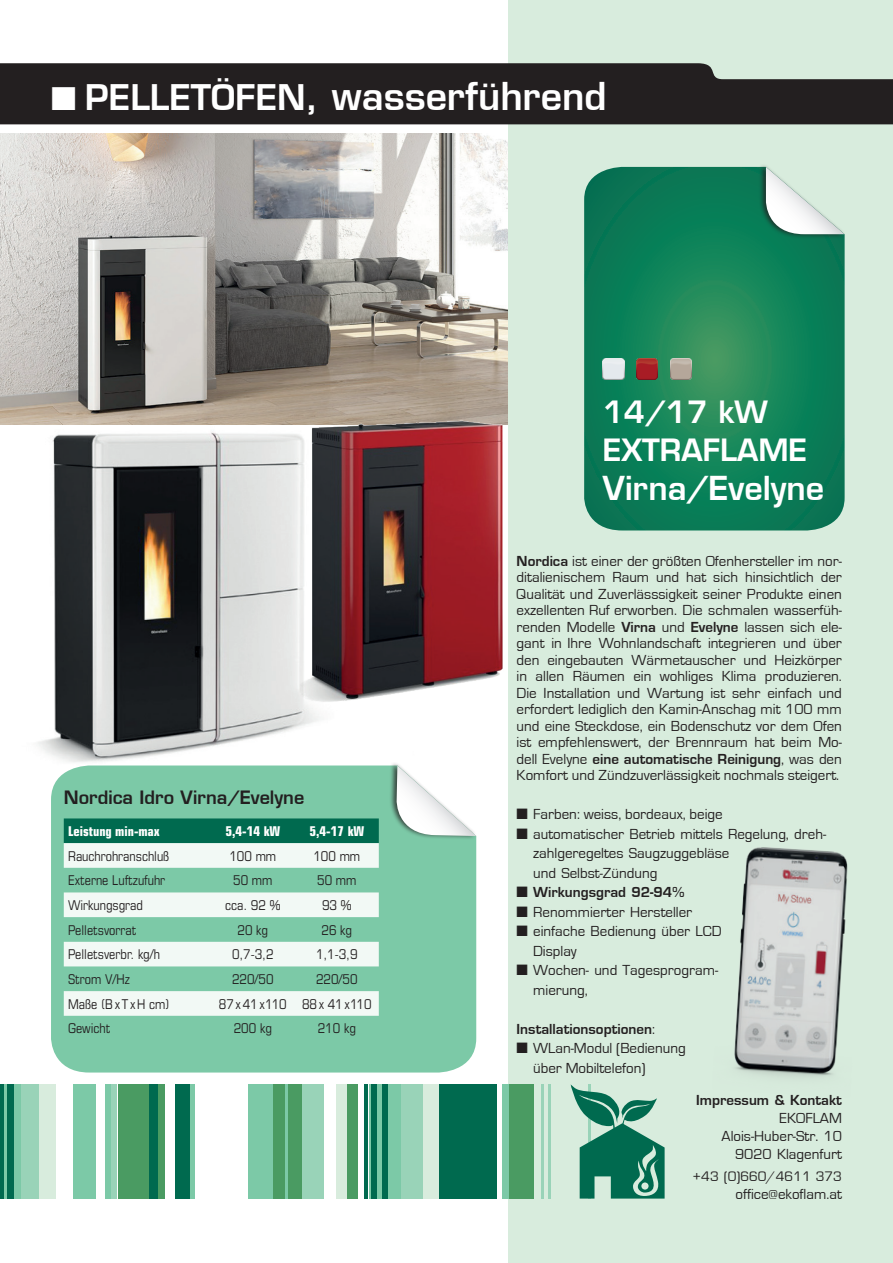
<style>
.page{position:relative;width:893px;height:1263px;background:#fff}
.page>*{position:absolute;margin:0;border:0;box-sizing:border-box;transform-origin:0 0}
.t1{font:600 37.5px "Eurostile";color:#fff}
.t2{font:600 32.25px "Eurostile";color:#fff}
.t3{font:600 30px/38.7px "Eurostile";color:#fff}
.t4{font:600 18px "Eurostile";color:#231f20}
.t5{font:15px/16.5px "Eurostile";color:#231f20}
.t6{font:700 15px "Eurostile";color:#231f20}
.t7{font:14.25px "Eurostile";color:#231f20}
.t8{font:condensed 13.5px "Eurostile LT Std";color:#231f20}
.t9{font:700 condensed 13.5px "Eurostile LT Std";color:#fff}
.s1{font-size:34.5px}
.s2{font-weight:700}
.s3{font-weight:400}
</style>
<div class="page">
<div style="left:508px;top:0;width:385px;height:1263px;background:#d8ecdd"></div>
<svg style="left:584px;top:167px;width:261px;height:363px;background:#138259"></svg>
<div style="left:758px;top:163px;width:88px;height:76px;background:#231f20;opacity:.75"></div>
<svg style="left:766px;top:167px;width:79px;height:67px"></svg>
<div style="left:0;top:63px;width:893px;height:61px;background:#231f20"></div>
<img style="left:603px;top:358px;width:21px;height:22px">
<img style="left:637px;top:358px;width:21px;height:22px">
<img style="left:671px;top:358px;width:21px;height:22px">
<div style="left:369px;top:1084px;width:33px;height:115px;background:#7cc9a7"></div>
<div style="left:503px;top:1084px;width:6px;height:115px;background:#7cc9a7"></div>
<div style="left:248px;top:1084px;width:61px;height:115px;background:#7cc9a7"></div>
<div style="left:0;top:1084px;width:39px;height:115px;background:#99d3b8"></div>
<div style="left:302px;top:1084px;width:21px;height:115px;background:#99d3b8"></div>
<div style="left:402px;top:1084px;width:21px;height:115px;background:#99d3b8"></div>
<hr style="left:541px;top:1084px;width:3px;height:115px;background:#99d3b8">
<hr style="left:587px;top:1084px;width:3px;height:115px;background:#99d3b8">
<hr style="left:548px;top:1084px;width:3px;height:115px;background:#99d3b8">
<div style="left:111px;top:1084px;width:6px;height:115px;background:#99d3b8"></div>
<div style="left:118px;top:1084px;width:47px;height:115px;background:#4a9b62"></div>
<div style="left:273px;top:1084px;width:11px;height:115px;background:#4a9b62"></div>
<div style="left:347px;top:1084px;width:11px;height:115px;background:#4a9b62"></div>
<div style="left:509px;top:1084px;width:24px;height:115px;background:#4a9b62"></div>
<div style="left:289px;top:1084px;width:13px;height:115px;background:#4a9b62"></div>
<div style="left:39px;top:1084px;width:16px;height:115px;background:#d8ecdd"></div>
<div style="left:336px;top:1084px;width:11px;height:115px;background:#d8ecdd"></div>
<div style="left:423px;top:1084px;width:17px;height:115px;background:#d8ecdd"></div>
<div style="left:0;top:1084px;width:21px;height:115px;background:linear-gradient(to bottom,#7cc9a7,#7cc9a7)"></div>
<div style="left:73px;top:1084px;width:23px;height:115px;background:#7cc9a7"></div>
<div style="left:105px;top:1084px;width:6px;height:115px;background:#7cc9a7"></div>
<div style="left:189px;top:1084px;width:6px;height:115px;background:#7cc9a7"></div>
<hr style="left:0;top:1084px;width:3px;height:115px;background:#006a4f">
<div style="left:7px;top:1084px;width:6px;height:115px;background:#006a4f"></div>
<hr style="left:365px;top:1084px;width:3px;height:115px;background:#006a4f">
<div style="left:371px;top:1084px;width:6px;height:115px;background:#006a4f"></div>
<div style="left:382px;top:1084px;width:6px;height:115px;background:#006a4f"></div>
<div style="left:440px;top:1084px;width:57px;height:115px;background:#006a4f"></div>
<div style="left:150px;top:1084px;width:8px;height:115px;background:#006a4f"></div>
<div style="left:175px;top:1084px;width:14px;height:115px;background:#006a4f"></div>
<svg style="left:571px;top:1084px;width:94px;height:114px"></svg>
<img style="left:0;top:133px;width:508px;height:272px">
<img style="left:415px;top:405px;width:93px;height:285px">
<img style="left:0;top:356px;width:415px;height:406px">
<img style="left:734px;top:847px;width:114px;height:231px">
<div style="left:51px;top:765px;width:425px;height:307px;background:#7cc9a7"></div>
<div style="left:64px;top:818px;width:315px;height:25px;background:#006a4f"></div>
<svg style="left:64px;top:843px;width:315px;height:173px;fill:#f2f9f5"></svg>
<div style="left:389px;top:762px;width:88px;height:78px;background:#231f20;opacity:.75"></div>
<svg style="left:396px;top:765px;width:80px;height:71px"></svg>
<h1 class="t1" style="left:51px;top:72px;width:557px">■ <span class="s1">PELLETÖFEN</span>, wasserführend</h1>
<p class="t4" style="left:64px;top:786px;width:242px">Nordica Idro Virna/Evelyne</p>
<p class="t9" style="left:68px;top:823px;width:93px">Leistung min-max</p>
<p class="t9" style="left:225px;top:823px;width:56px">5,4-14 kW</p>
<p class="t9" style="left:309px;top:823px;width:56px">5,4-17 kW</p>
<p class="t8" style="left:68px;top:848px;width:103px">Rauchrohranschluß</p>
<p class="t8" style="left:229px;top:848px;width:48px">100 mm</p>
<p class="t8" style="left:313px;top:848px;width:48px">100 mm</p>
<p class="t8" style="left:68px;top:872px;width:99px">Externe Luftzufuhr</p>
<p class="t8" style="left:233px;top:872px;width:41px">50 mm</p>
<p class="t8" style="left:317px;top:872px;width:41px">50 mm</p>
<p class="t8" style="left:68px;top:897px;width:76px">Wirkungsgrad</p>
<p class="t8" style="left:225px;top:897px;width:57px">cca. 92 %</p>
<p class="t8" style="left:322px;top:897px;width:31px">93 %</p>
<p class="t8" style="left:68px;top:922px;width:70px">Pelletsvorrat</p>
<p class="t8" style="left:238px;top:922px;width:32px">20 kg</p>
<p class="t8" style="left:322px;top:922px;width:32px">26 kg</p>
<p class="t8" style="left:68px;top:946px;width:94px">Pelletsverbr. kg/h</p>
<p class="t8" style="left:232px;top:946px;width:43px">0,7-3,2</p>
<p class="t8" style="left:316px;top:946px;width:43px">1,1-3,9</p>
<p class="t8" style="left:68px;top:971px;width:63px">Strom V/Hz</p>
<p class="t8" style="left:232px;top:971px;width:43px">220/50</p>
<p class="t8" style="left:316px;top:971px;width:43px">220/50</p>
<p class="t8" style="left:68px;top:996px;width:103px">Maße (Bx T xH cm)</p>
<p class="t8" style="left:219px;top:996px;width:154px">87x41x110 88x 41x110</p>
<p class="t8" style="left:68px;top:1020px;width:44px">Gewicht</p>
<p class="t8" style="left:234px;top:1020px;width:40px">200 kg</p>
<p class="t8" style="left:318px;top:1020px;width:40px">210 kg</p>
<h3 class="t3" style="left:603px;top:392px;width:206px">14/17 kW<br>EXTRAFLAME</h3>
<h2 class="t2" style="left:603px;top:468px;width:223px">Virna/Evelyne</h2>
<p class="t5" style="left:517px;top:553px;width:327px;text-align:justify"><span class="s2">Nordica</span> ist einer der größten Ofenhersteller im nor&shy;ditalienischem Raum und hat sich hinsichtlich der Qualität und Zuverlässsigkeit seiner Produkte einen exzellenten Ruf erworben. Die schmalen wasserfüh&shy;renden Modelle <span class="s2">Virna</span> und <span class="s2">Evelyne</span> lassen sich ele&shy;gant in Ihre Wohnlandschaft integrieren und über den eingebauten Wärmetauscher und Heizkörper in allen Räumen ein wohliges Klima produzieren.<br>Die Installation und Wartung ist sehr einfach und erfordert lediglich den Kamin-Anschag mit 100 mm und eine Steckdose, ein Bodenschutz vor dem Ofen ist empfehlenswert, der Brennraum hat beim Mo&shy;dell Evelyne <span class="s2">eine automatische Reinigung</span>, was den Komfort und Zündzuverlässigkeit nochmals steigert.</p>
<p class="t5" style="left:517px;top:806px;width:208px">■ Farben: weiss, bordeaux, beige</p>
<p class="t5" style="left:533px;top:824px;width:295px;line-height:19.5px;text-indent:-16px">■ automatischer Betrieb mittels Regelung, dreh&shy;zahlgeregeltes Saugzuggebläse<br>und Selbst-Zündung</p>
<p class="t6" style="left:517px;top:884px;width:169px">■ Wirkungsgrad 92-94%</p>
<p class="t5" style="left:517px;top:904px;width:177px">■ Renommierter Hersteller</p>
<p class="t5" style="left:533px;top:922px;width:190px;line-height:19.5px;text-indent:-16px">■ einfache Bedienung über LCD<br>Display</p>
<p class="t5" style="left:533px;top:961px;width:187px;line-height:19.5px;text-indent:-16px">■ Wochen- und Tagesprogram&shy;mierung,</p>
<p class="t6" style="left:517px;top:1020px;width:140px">Installationsoptionen<span class="s3">:</span></p>
<p class="t5" style="left:533px;top:1039px;width:154px;line-height:19.5px;text-indent:-16px">■ WLan-Modul (Bedienung über Mobiltelefon)</p>
<p class="t6" style="left:696px;top:1092px;width:147px">Impressum &amp; Kontakt</p>
<p class="t5" style="left:722px;top:1109px;width:122px;line-height:18px;text-align:right">EKOFLAM<br>Alois-Huber-Str. 10<br>9020 Klagenfurt</p>
<p class="t7" style="left:692px;top:1169px;width:151px">+43 (0)660/4611 373</p>
<p class="t5" style="left:735px;top:1186px;width:108px">office@ekoflam.at</p>
</div>
